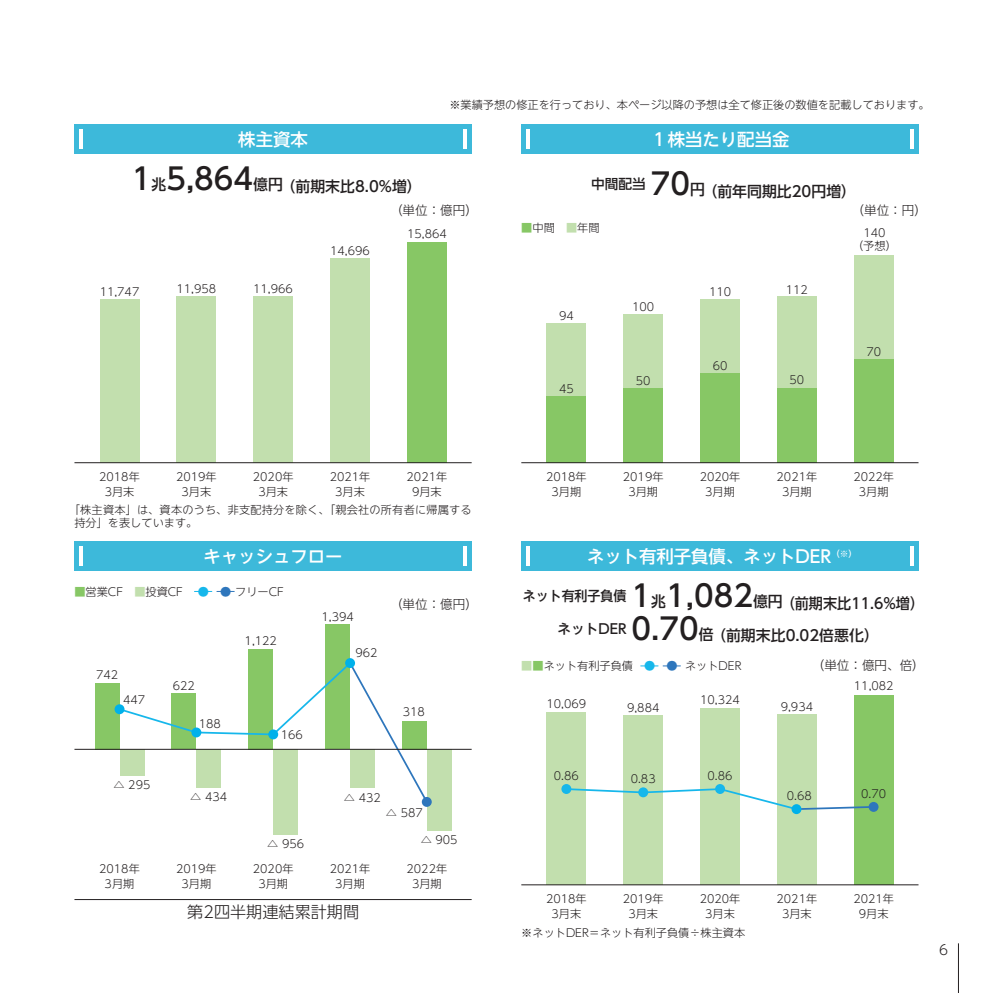
<style>
.page{position:relative;width:993px;height:993px;background:#fff}
.page>*{position:absolute;margin:0;border:0;box-sizing:border-box;transform-origin:0 0}
.t1{font:500 17.32px "UD Shin Go NT Pro";color:#fff}
.t2{font:300 16.1px "UD Shin Go NT Pro";color:#231f20}
.t3{font:500 14.88px/31.8px "UD Shin Go NT Pro";color:#231f20}
.t4{font:500 13.65px "UD Shin Go NT Pro";color:#231f20}
.t5{font:300 13.65px "UD Shin Go NT Pro";color:#231f20}
.t6{font:300 12.6px "UD Shin Go NT Pro";color:#231f20}
.t7{font:300 11.2px/14.9px "UD Shin Go NT Pro";color:#231f20;text-align:center}
.t8{font:300 11.2px/13.7px "UD Shin Go NT Pro";letter-spacing:.02em;color:#231f20}
.s1{font-size:29.75px}
.s2{color:#87c765}
.s3{color:#c2dfae}
.s4{color:#16b7eb}
.s5{color:#2e76bc}
</style>
<div class="page">
<div style="left:853px;top:694px;width:40px;height:190px;background:#87c765"></div>
<div style="left:776px;top:714px;width:40px;height:170px;background:#c2dfae"></div>
<div style="left:700px;top:707px;width:39px;height:177px;background:#c2dfae"></div>
<div style="left:623px;top:715px;width:40px;height:169px;background:#c2dfae"></div>
<div style="left:546px;top:712px;width:40px;height:172px;background:#c2dfae"></div>
<div style="left:330px;top:258px;width:40px;height:204px;background:#c2dfae"></div>
<div style="left:253px;top:296px;width:40px;height:166px;background:#c2dfae"></div>
<div style="left:176px;top:296px;width:40px;height:166px;background:#c2dfae"></div>
<div style="left:100px;top:299px;width:39px;height:163px;background:#c2dfae"></div>
<div style="left:868px;top:801px;width:10px;height:10px;background:#2e76bc;border-radius:50%"></div>
<svg style="left:714px;top:783px;width:10px;height:10px"></svg>
<svg style="left:561px;top:783px;width:10px;height:10px"></svg>
<div style="left:406px;top:242px;width:40px;height:220px;background:#87c765"></div>
<div style="left:426px;top:749px;width:25px;height:81px;background:#c2dfae"></div>
<div style="left:325px;top:624px;width:25px;height:125px;background:#87c765"></div>
<div style="left:273px;top:749px;width:25px;height:85px;background:#c2dfae"></div>
<div style="left:248px;top:648px;width:25px;height:101px;background:#87c765"></div>
<div style="left:95px;top:682px;width:24px;height:67px;background:#87c765"></div>
<svg style="left:117px;top:660px;width:312px;height:137px"></svg>
<div style="left:345px;top:658px;width:10px;height:9px;background:#00b1ea;border-radius:50%"></div>
<div style="left:268px;top:729px;width:10px;height:10px;background:#00b1ea;border-radius:50%"></div>
<div style="left:191px;top:727px;width:10px;height:10px;background:#00b1ea;border-radius:50%"></div>
<div style="left:114px;top:704px;width:10px;height:10px;background:#00b1ea;border-radius:50%"></div>
<svg style="left:421px;top:796px;width:10px;height:10px"></svg>
<svg style="left:564px;top:786px;width:311px;height:25px"></svg>
<svg style="left:791px;top:803px;width:10px;height:10px"></svg>
<div style="left:853px;top:255px;width:40px;height:207px;background:#c2dfae"></div>
<div style="left:853px;top:358px;width:40px;height:104px;background:#87c765"></div>
<div style="left:776px;top:296px;width:40px;height:166px;background:#c2dfae"></div>
<div style="left:776px;top:388px;width:40px;height:74px;background:#87c765"></div>
<div style="left:699px;top:299px;width:40px;height:163px;background:#c2dfae"></div>
<div style="left:699px;top:373px;width:40px;height:89px;background:#87c765"></div>
<div style="left:623px;top:314px;width:40px;height:148px;background:#c2dfae"></div>
<div style="left:623px;top:388px;width:40px;height:74px;background:#87c765"></div>
<div style="left:546px;top:323px;width:40px;height:139px;background:#c2dfae"></div>
<div style="left:546px;top:396px;width:40px;height:66px;background:#87c765"></div>
<hr style="left:74px;top:462px;width:397px;height:1px;background:#231f20">
<hr style="left:521px;top:884px;width:397px;height:1px;background:#231f20">
<hr style="left:74px;top:748px;width:397px;height:1px;background:#231f20">
<hr style="left:74px;top:898px;width:397px;height:1px;background:#231f20">
<hr style="left:521px;top:462px;width:397px;height:1px;background:#231f20">
<svg style="left:640px;top:665px;width:40px;height:1px"></svg>
<svg style="left:195px;top:590px;width:17px;height:1px"></svg>
<div style="left:521px;top:124px;width:397px;height:30px;background:#3db9da"></div>
<hr style="left:526px;top:129px;width:3px;height:20px;background:#fff">
<svg style="left:910px;top:129px;width:3px;height:20px"></svg>
<div style="left:74px;top:541px;width:397px;height:29px;background:#3db9da"></div>
<hr style="left:79px;top:546px;width:4px;height:20px;background:#fff">
<hr style="left:463px;top:546px;width:3px;height:20px;background:#fff">
<div style="left:74px;top:124px;width:397px;height:30px;background:#3db9da"></div>
<hr style="left:79px;top:129px;width:4px;height:20px;background:#fff">
<hr style="left:463px;top:129px;width:3px;height:20px;background:#fff">
<div style="left:521px;top:541px;width:397px;height:29px;background:#3db9da"></div>
<hr style="left:526px;top:546px;width:3px;height:20px;background:#fff">
<svg style="left:910px;top:546px;width:3px;height:20px"></svg>
<hr style="left:957px;top:943px;width:1px;height:49px;background:#231f20">
<h1 class="t1" style="left:238px;top:125px;width:71px">株主資本</h1>
<h3 class="t3" style="left:132px;top:170px;width:291px"><span class="s1">1</span>兆<span class="s1">5,864</span>億円（前期末比8.0%増）</h3>
<p class="t7" style="left:449px;top:97px;width:481px">※業績予想の修正を行っており、本ページ以降の予想は全て修正後の数値を記載しております。</p>
<h1 class="t1" style="left:650px;top:125px;width:140px">１株当たり配当金</h1>
<h3 class="t3" style="left:650px;top:175px;width:207px"><span class="s1">70</span>円（前年同期比20円増）</h3>
<p class="t4" style="left:591px;top:172px;width:56px">中間配当</p>
<p class="t7" style="left:100px;top:283px;width:41px">11,747</p>
<p class="t7" style="left:176px;top:280px;width:41px">11,958</p>
<p class="t7" style="left:253px;top:280px;width:41px">11,966</p>
<p class="t7" style="left:330px;top:242px;width:41px">14,696</p>
<p class="t6" style="left:390px;top:199px;width:89px">（単位：億円）</p>
<p class="t7" style="left:407px;top:226px;width:41px">15,864</p>
<p class="t7" style="left:521px;top:220px;width:80px"><span class="s2">■</span>中間　<span class="s3">■</span>年間</p>
<p class="t7" style="left:559px;top:307px;width:16px">94</p>
<p class="t7" style="left:559px;top:380px;width:16px">45</p>
<p class="t7" style="left:632px;top:299px;width:24px">100</p>
<p class="t7" style="left:635px;top:373px;width:16px">50</p>
<p class="t7" style="left:708px;top:283px;width:24px">110</p>
<p class="t7" style="left:785px;top:281px;width:24px">112</p>
<p class="t7" style="left:712px;top:358px;width:16px">60</p>
<p class="t7" style="left:789px;top:372px;width:16px">50</p>
<p class="t6" style="left:851px;top:199px;width:77px">（単位：円）</p>
<p class="t7" style="left:851px;top:226px;width:46px;line-height:12.4px">140<br>（予想）</p>
<p class="t7" style="left:866px;top:344px;width:16px">70</p>
<p class="t7" style="left:99px;top:469px;width:42px">2018年<br>3月末</p>
<p class="t7" style="left:176px;top:469px;width:42px">2019年<br>3月末</p>
<p class="t7" style="left:253px;top:469px;width:42px">2020年<br>3月末</p>
<p class="t7" style="left:406px;top:469px;width:42px">2021年<br>9月末</p>
<p class="t7" style="left:329px;top:469px;width:42px">2021年<br>3月末</p>
<p class="t8" style="left:74px;top:502px;width:398px;text-indent:-6px">「株主資本」は、資本のうち、非支配持分を除く、「親会社の所有者に帰属する持分」を表しています。</p>
<h1 class="t1" style="left:203px;top:542px;width:140px">キャッシュフロー</h1>
<p class="t7" style="left:74px;top:583px;width:110px"><span class="s2">■</span>営業CF　<span class="s3">■</span>投資CF</p>
<p class="t7" style="left:198px;top:583px;width:87px"><span class="s4">●</span> <span class="s5">●</span> フリーCF</p>
<p class="t7" style="left:96px;top:666px;width:24px">742</p>
<p class="t7" style="left:123px;top:691px;width:24px">447</p>
<p class="t7" style="left:113px;top:777px;width:38px">△ 295</p>
<p class="t7" style="left:173px;top:677px;width:24px">622</p>
<p class="t7" style="left:199px;top:715px;width:24px">188</p>
<p class="t7" style="left:244px;top:632px;width:34px">1,122</p>
<p class="t7" style="left:281px;top:726px;width:24px">166</p>
<p class="t7" style="left:190px;top:788px;width:38px">△ 434</p>
<p class="t7" style="left:321px;top:608px;width:34px">1,394</p>
<p class="t7" style="left:355px;top:644px;width:24px">962</p>
<p class="t7" style="left:344px;top:789px;width:38px">△ 432</p>
<p class="t6" style="left:390px;top:594px;width:89px">（単位：億円）</p>
<p class="t7" style="left:402px;top:704px;width:24px">318</p>
<p class="t7" style="left:267px;top:835px;width:38px">△ 956</p>
<p class="t7" style="left:385px;top:805px;width:38px">△ 587</p>
<p class="t7" style="left:420px;top:832px;width:38px">△ 905</p>
<p class="t7" style="left:99px;top:860px;width:42px">2018年<br>3月期</p>
<p class="t7" style="left:176px;top:860px;width:42px">2019年<br>3月期</p>
<p class="t7" style="left:253px;top:860px;width:42px">2020年<br>3月期</p>
<p class="t7" style="left:406px;top:860px;width:42px">2022年<br>3月期</p>
<p class="t7" style="left:329px;top:860px;width:42px">2021年<br>3月期</p>
<h2 class="t2" style="left:187px;top:898px;width:173px">第2四半期連結累計期間</h2>
<p class="t7" style="left:546px;top:469px;width:42px">2018年<br>3月期</p>
<p class="t7" style="left:622px;top:469px;width:42px">2019年<br>3月期</p>
<p class="t7" style="left:699px;top:469px;width:42px">2020年<br>3月期</p>
<p class="t7" style="left:853px;top:469px;width:42px">2022年<br>3月期</p>
<p class="t7" style="left:776px;top:469px;width:42px">2021年<br>3月期</p>
<h1 class="t1" style="left:587px;top:542px;width:271px">ネット有利子負債、ネットDER<sup>（※）</sup></h1>
<h3 class="t3" style="left:557px;top:586px;width:368px;text-indent:-35px"><sup>ネット有利子負債</sup> <span class="s1">1</span>兆<span class="s1">1,082</span>億円（前期末比11.6%増）<sup>ネットDER</sup> <span class="s1">0.70</span>倍（前期末比0.02倍悪化）</h3>
<p class="t7" style="left:521px;top:657px;width:221px"><span class="s3">■</span><span class="s2">■</span>ネット有利子負債 <span class="s4">●</span> <span class="s5">●</span> ネットDER</p>
<p class="t6" style="left:811px;top:654px;width:114px">（単位：億円、倍）</p>
<p class="t7" style="left:546px;top:696px;width:41px">10,069</p>
<p class="t7" style="left:627px;top:699px;width:34px">9,884</p>
<p class="t7" style="left:699px;top:691px;width:41px">10,324</p>
<p class="t7" style="left:553px;top:767px;width:26px">0.86</p>
<p class="t7" style="left:630px;top:771px;width:26px">0.83</p>
<p class="t7" style="left:707px;top:767px;width:26px">0.86</p>
<p class="t7" style="left:780px;top:698px;width:34px">9,934</p>
<p class="t7" style="left:853px;top:677px;width:41px">11,082</p>
<p class="t7" style="left:786px;top:787px;width:26px">0.68</p>
<p class="t7" style="left:861px;top:786px;width:26px">0.70</p>
<p class="t7" style="left:546px;top:890px;width:42px">2018年<br>3月末</p>
<p class="t7" style="left:622px;top:890px;width:42px">2019年<br>3月末</p>
<p class="t7" style="left:699px;top:890px;width:42px">2020年<br>3月末</p>
<p class="t7" style="left:853px;top:890px;width:42px">2021年<br>9月末</p>
<p class="t7" style="left:776px;top:890px;width:42px">2021年<br>3月末</p>
<p class="t7" style="left:521px;top:924px;width:225px">※ネットDER＝ネット有利子負債÷株主資本</p>
<p class="t5" style="left:938px;top:938px;width:11px">6</p>
</div>
